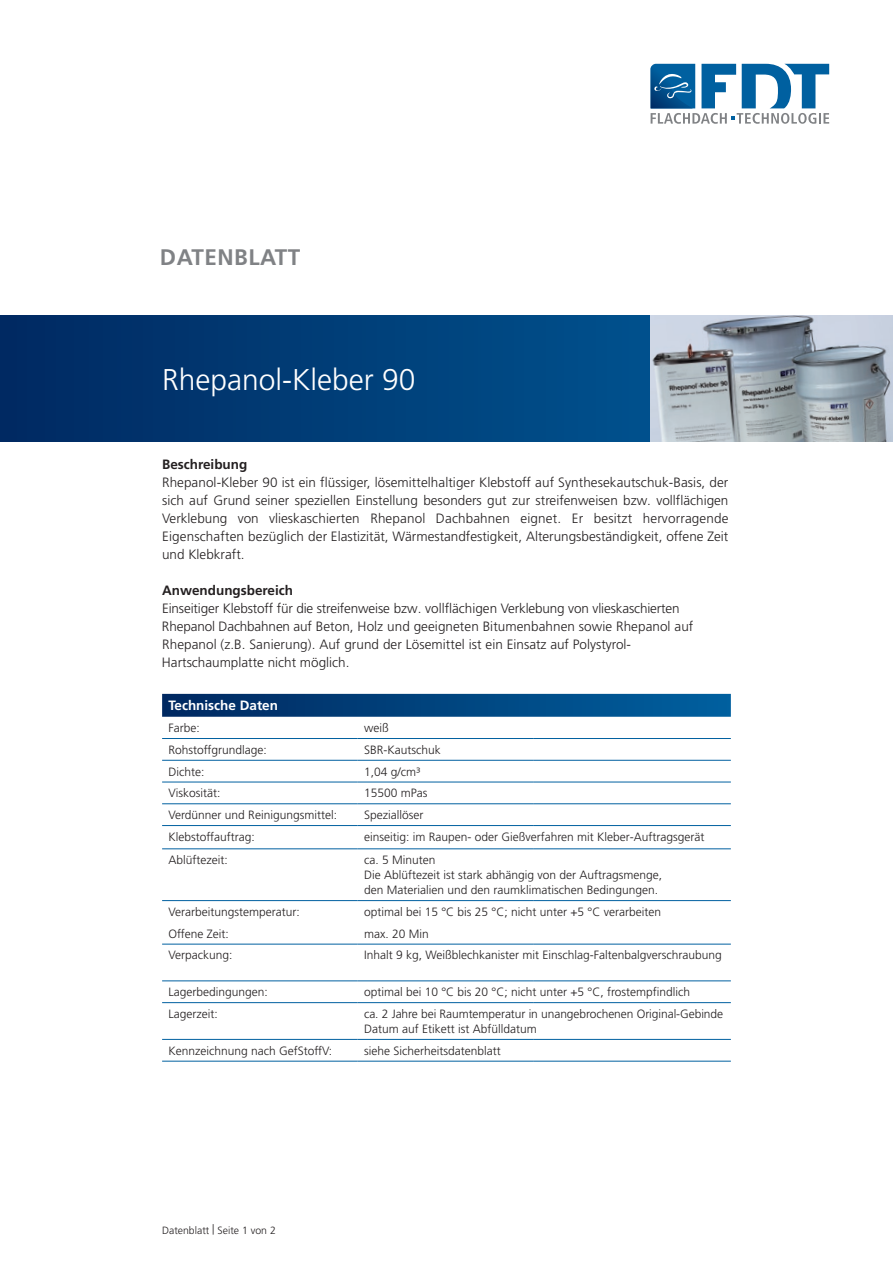
<style>
.page{position:relative;width:893px;height:1263px;background:#fff}
.page>*{position:absolute;margin:0;border:0;box-sizing:border-box;transform-origin:0 0}
.t1{font:300 30px "Frutiger";color:#fff}
.t2{font:700 22.5px "Frutiger";letter-spacing:.02em;color:#808285}
.t3{font:300 13.5px/18px "Frutiger";color:#242021;text-align:justify}
.t4{font:700 13.5px "Frutiger";color:#242021}
.t5{font:700 13.5px "Frutiger";color:#fff}
.t6{font:300 12px/15px "Frutiger";color:#231f20}
.t7{font:300 12px "Frutiger";color:#242021}
.t8{font:300 10.5px "Frutiger";color:#231f20}
</style>
<div class="page">
<svg style="left:0;top:316px;width:651px;height:126px;background:#003d77"></svg>
<svg style="left:651px;top:64px;width:178px;height:60px"></svg>
<img style="left:651px;top:316px;width:242px;height:126px">
<svg style="left:162px;top:694px;width:569px;height:23px;background:#034680"></svg>
<hr style="left:162px;top:738px;width:196px;height:1px;background:#0060a0">
<hr style="left:358px;top:738px;width:175px;height:1px;background:#0060a0">
<hr style="left:533px;top:738px;width:198px;height:1px;background:#0060a0">
<hr style="left:162px;top:760px;width:196px;height:1px;background:#0060a0">
<hr style="left:358px;top:760px;width:175px;height:1px;background:#0060a0">
<hr style="left:533px;top:760px;width:198px;height:1px;background:#0060a0">
<hr style="left:162px;top:782px;width:196px;height:1px;background:#0060a0">
<hr style="left:358px;top:782px;width:175px;height:1px;background:#0060a0">
<hr style="left:533px;top:782px;width:198px;height:1px;background:#0060a0">
<hr style="left:162px;top:803px;width:196px;height:1px;background:#0060a0">
<hr style="left:358px;top:803px;width:175px;height:1px;background:#0060a0">
<hr style="left:533px;top:803px;width:198px;height:1px;background:#0060a0">
<hr style="left:162px;top:825px;width:196px;height:1px;background:#0060a0">
<hr style="left:358px;top:825px;width:175px;height:1px;background:#0060a0">
<hr style="left:533px;top:825px;width:198px;height:1px;background:#0060a0">
<hr style="left:162px;top:848px;width:196px;height:1px;background:#0060a0">
<hr style="left:358px;top:848px;width:175px;height:1px;background:#0060a0">
<hr style="left:533px;top:848px;width:198px;height:1px;background:#0060a0">
<hr style="left:162px;top:900px;width:196px;height:1px;background:#0060a0">
<hr style="left:358px;top:900px;width:175px;height:1px;background:#0060a0">
<hr style="left:533px;top:900px;width:198px;height:1px;background:#0060a0">
<hr style="left:162px;top:944px;width:196px;height:1px;background:#0060a0">
<hr style="left:358px;top:944px;width:175px;height:1px;background:#0060a0">
<hr style="left:533px;top:944px;width:198px;height:1px;background:#0060a0">
<hr style="left:162px;top:980px;width:196px;height:1px;background:#0060a0">
<hr style="left:358px;top:980px;width:175px;height:1px;background:#0060a0">
<hr style="left:533px;top:980px;width:198px;height:1px;background:#0060a0">
<hr style="left:162px;top:1002px;width:196px;height:1px;background:#0060a0">
<hr style="left:358px;top:1002px;width:175px;height:1px;background:#0060a0">
<hr style="left:533px;top:1002px;width:198px;height:1px;background:#0060a0">
<hr style="left:162px;top:1039px;width:196px;height:1px;background:#0060a0">
<hr style="left:358px;top:1039px;width:175px;height:1px;background:#0060a0">
<hr style="left:533px;top:1039px;width:198px;height:1px;background:#0060a0">
<hr style="left:162px;top:1061px;width:196px;height:1px;background:#0060a0">
<hr style="left:358px;top:1061px;width:175px;height:1px;background:#0060a0">
<hr style="left:533px;top:1061px;width:198px;height:1px;background:#0060a0">
<h2 class="t2" style="left:160px;top:244px;width:142px">DATENBLATT</h2>
<h1 class="t1" style="left:162px;top:363px;width:255px">Rhepanol-Kleber 90</h1>
<p class="t4" style="left:162px;top:456px;width:87px">Beschreibung</p>
<p class="t3" style="left:162px;top:473px;width:568px">Rhepanol-Kleber 90 ist ein flüssiger, lösemittelhaltiger Klebstoff auf Synthesekautschuk-Basis, der sich auf Grund seiner speziellen Einstellung besonders gut zur streifenweisen bzw. vollflächigen Verklebung von vlieskaschierten Rhepanol Dachbahnen eignet. Er besitzt hervorragende Eigenschaften bezüglich der Elastizität, Wärmestandfestigkeit, Alterungsbeständigkeit, offene Zeit und Klebkraft.</p>
<p class="t4" style="left:162px;top:582px;width:133px">Anwendungsbereich</p>
<p class="t3" style="left:162px;top:599px;width:533px;text-align:left">Einseitiger Klebstoff für die streifenweise bzw. vollflächigen Verklebung von vlieskaschierten Rhepanol Dachbahnen auf Beton, Holz und geeigneten Bitumenbahnen sowie Rhepanol auf Rhepanol (z.B. Sanierung). Auf grund der Lösemittel ist ein Einsatz auf Polystyrol-Hartschaumplatte nicht möglich.</p>
<p class="t5" style="left:168px;top:698px;width:111px">Technische Daten</p>
<p class="t7" style="left:168px;top:721px;width:33px">Farbe:</p>
<p class="t7" style="left:364px;top:721px;width:26px">weiß</p>
<p class="t7" style="left:364px;top:765px;width:58px">1,04 g/cm³</p>
<p class="t6" style="left:168px;top:742px;width:100px">Rohstoffgrundlage:</p>
<p class="t6" style="left:364px;top:742px;width:78px">SBR-Kautschuk</p>
<p class="t6" style="left:168px;top:761px;width:54px;line-height:21.8px">Dichte:<br>Viskosität:</p>
<p class="t6" style="left:364px;top:786px;width:65px">15500 mPas</p>
<p class="t6" style="left:168px;top:808px;width:170px">Verdünner und Reinigungsmittel:</p>
<p class="t6" style="left:364px;top:808px;width:61px">Speziallöser</p>
<p class="t6" style="left:168px;top:825px;width:88px;line-height:23.2px">Klebstoffauftrag:<br>Ablüftezeit:</p>
<p class="t7" style="left:364px;top:830px;width:342px">einseitig: im Raupen- oder Gießverfahren mit Kleber-Auftragsgerät</p>
<p class="t6" style="left:364px;top:853px;width:300px">ca. 5 Minuten<br>Die Ablüftezeit ist stark abhängig von der Auftragsmenge, den Materialien und den raumklimatischen Bedingungen.</p>
<p class="t6" style="left:168px;top:904px;width:133px">Verarbeitungstemperatur:</p>
<p class="t6" style="left:364px;top:904px;width:298px">optimal bei 15 °C bis 25 °C; nicht unter +5 °C verarbeiten</p>
<p class="t6" style="left:168px;top:926px;width:62px">Offene Zeit:</p>
<p class="t6" style="left:364px;top:926px;width:66px">max. 20 Min</p>
<p class="t6" style="left:168px;top:948px;width:66px">Verpackung:</p>
<p class="t6" style="left:168px;top:985px;width:101px">Lagerbedingungen:</p>
<p class="t6" style="left:364px;top:985px;width:328px">optimal bei 10 °C bis 20 °C; nicht unter +5 °C, frostempfindlich</p>
<p class="t6" style="left:168px;top:1006px;width:51px">Lagerzeit:</p>
<p class="t6" style="left:364px;top:1006px;width:361px">ca. 2 Jahre bei Raumtemperatur in unangebrochenen Original-Gebinde<br>Datum auf Etikett ist Abfülldatum</p>
<p class="t6" style="left:168px;top:1043px;width:165px">Kennzeichnung nach GefStoffV:</p>
<p class="t6" style="left:364px;top:1043px;width:138px">siehe Sicherheitsdatenblatt</p>
<p class="t7" style="left:364px;top:948px;width:359px">Inhalt 9 kg, Weißblechkanister mit Einschlag-Faltenbalgverschraubung</p>
<p class="t8" style="left:162px;top:1224px;width:115px">Datenblatt | Seite 1 von 2</p>
</div>
